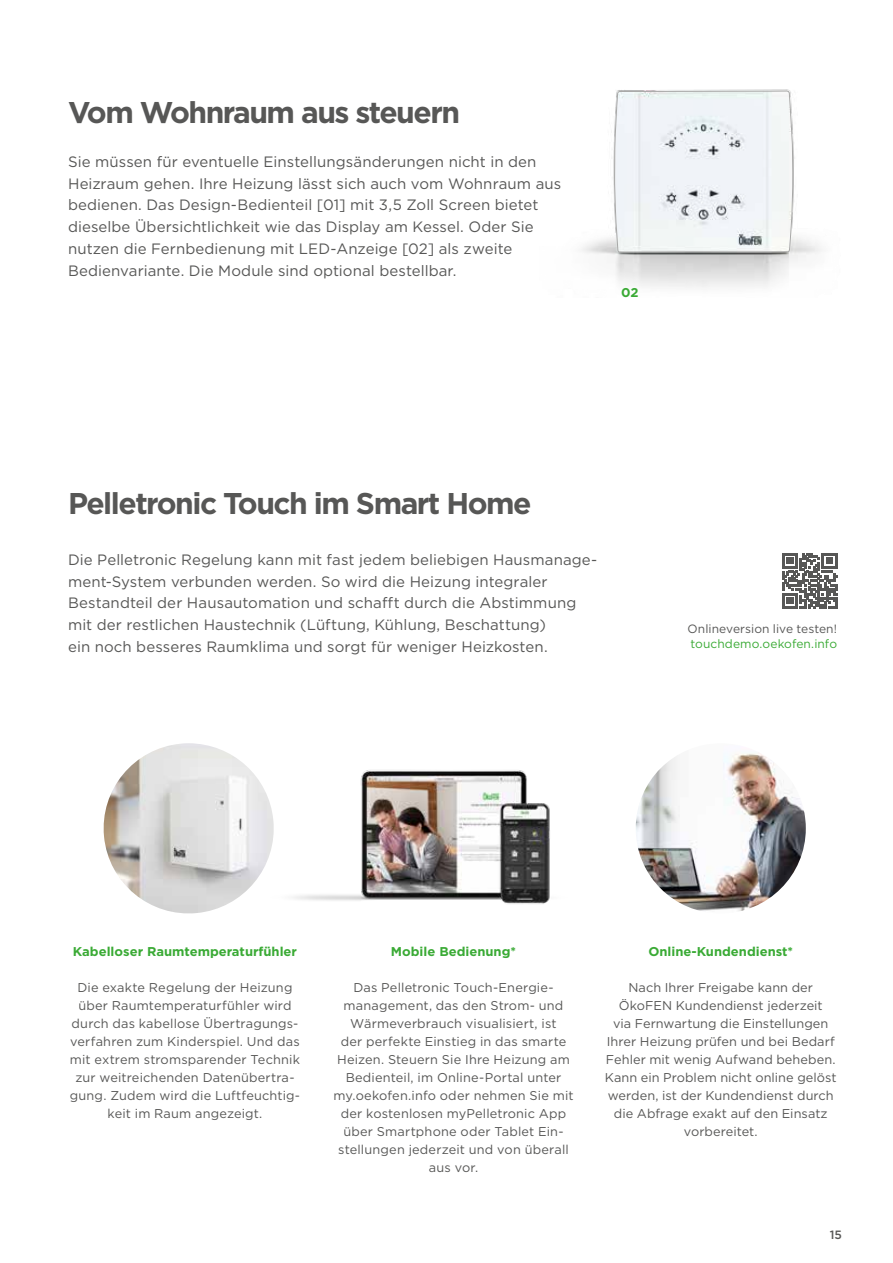
<style>
.page{position:relative;width:893px;height:1263px;background:#fff}
.page>*{position:absolute;margin:0;border:0;box-sizing:border-box;transform-origin:0 0}
.t1{font:700 30px "Gotham";letter-spacing:-.05em;color:#575756}
.t2{font:15px/21.8px "Gotham";letter-spacing:.005em;color:#575756}
.t3{font:12.75px/18px "Gotham";letter-spacing:.01em;color:#575756;text-align:center}
.t4{font:700 12.75px "Gotham";color:#3aaa35}
.t5{font:12px "Gotham";letter-spacing:.005em;color:#575756}
.t6{font:12px "Gotham";letter-spacing:.01em;color:#3aaa35}
.t7{font:500 12px "Gotham";color:#575756}
</style>
<div class="page">
<img style="left:581px;top:89px;width:241px;height:199px">
<svg style="left:614px;top:90px;width:179px;height:162px"></svg>
<img style="left:293px;top:770px;width:257px;height:134px">
<img style="left:636px;top:743px;width:170px;height:170px;border-radius:85px">
<svg style="left:782px;top:553px;width:55px;height:55px"></svg>
<img style="left:103px;top:743px;width:171px;height:171px">
<h1 class="t1" style="left:68px;top:93px;width:394px">Vom Wohnraum aus steuern</h1>
<p class="t2" style="left:68px;top:150px;width:495px">Sie müssen für eventuelle Einstellungsänderungen nicht in den Heizraum gehen. Ihre Heizung lässt sich auch vom Wohnraum aus bedienen. Das Design-Bedienteil [01] mit 3,5 Zoll Screen bietet dieselbe Übersichtlichkeit wie das Display am Kessel. Oder Sie nutzen die Fernbedienung mit LED-Anzeige [02] als zweite Bedienvariante. Die Module sind optional bestellbar.</p>
<p class="t4" style="left:621px;top:284px;width:19px">02</p>
<h1 class="t1" style="left:68px;top:483px;width:465px">Pelletronic Touch im Smart Home</h1>
<p class="t2" style="left:68px;top:548px;width:531px">Die Pelletronic Regelung kann mit fast jedem beliebigen Hausmanage&shy;ment-System verbunden werden. So wird die Heizung integraler Bestandteil der Hausautomation und schafft durch die Abstimmung mit der restlichen Haustechnik (Lüftung, Kühlung, Beschattung)<br>ein noch besseres Raumklima und sorgt für weniger Heizkosten.</p>
<p class="t5" style="left:687px;top:621px;width:151px">Onlineversion live testen!</p>
<p class="t6" style="left:690px;top:636px;width:148px">touchdemo.oekofen.info</p>
<p class="t4" style="left:73px;top:943px;width:226px">Kabelloser Raumtemperaturfühler</p>
<p class="t3" style="left:70px;top:978px;width:232px">Die exakte Regelung der Heizung über Raumtemperaturfühler wird durch das kabellose Übertragungs&shy;verfahren zum Kinderspiel. Und das mit extrem stromsparender Technik zur weitreichenden Datenübertra&shy;gung. Zudem wird die Luftfeuchtig&shy;keit im Raum angezeigt.</p>
<p class="t4" style="left:391px;top:943px;width:127px">Mobile Bedienung*</p>
<p class="t3" style="left:333px;top:978px;width:242px">Das Pelletronic Touch-Energie&shy;management, das den Strom- und<br>Wärmeverbrauch visualisiert, ist<br>der perfekte Einstieg in das smarte<br>Heizen. Steuern Sie Ihre Heizung am<br>Bedienteil, im Online-Portal unter my.oekofen.info oder nehmen Sie mit der kostenlosen myPelletronic App über Smartphone oder Tablet Ein&shy;stellungen jederzeit und von überall aus vor.</p>
<p class="t4" style="left:648px;top:943px;width:146px">Online-Kundendienst*</p>
<p class="t3" style="left:605px;top:978px;width:233px">Nach Ihrer Freigabe kann der<br>ÖkoFEN Kundendienst jederzeit<br>via Fernwartung die Einstellungen<br>Ihrer Heizung prüfen und bei Bedarf<br>Fehler mit wenig Aufwand beheben.<br>Kann ein Problem nicht online gelöst werden, ist der Kundendienst durch die Abfrage exakt auf den Einsatz vorbereitet.</p>
<p class="t7" style="left:830px;top:1226px;width:14px">15</p>
</div>
